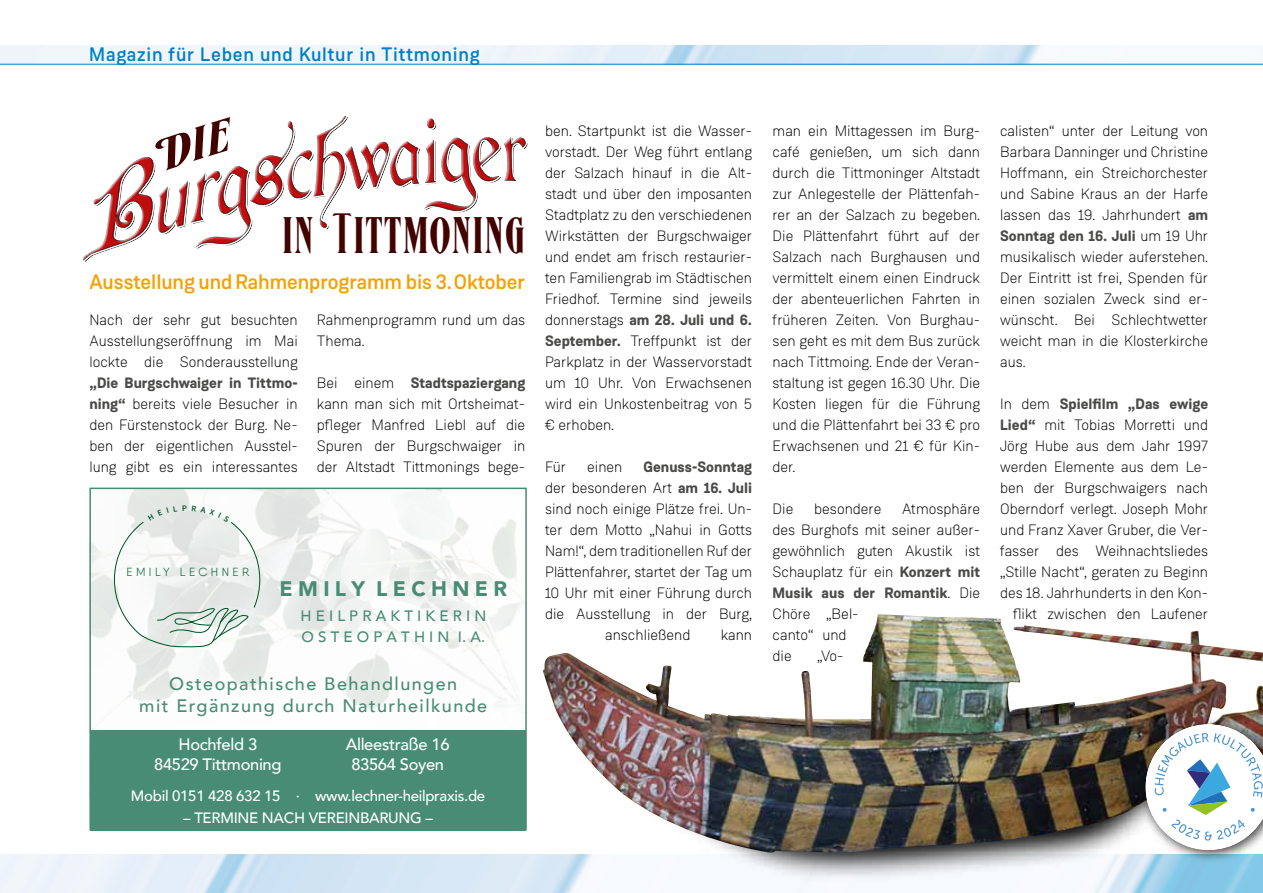
<style>
.page{position:relative;width:1263px;height:893px;background:#fff}
.page>*{position:absolute;margin:0;border:0;box-sizing:border-box;transform-origin:0 0}
.t1{font:47.85px "Verve";color:#410400}
.t2{font:500 21px "Weissenhof Grotesk";letter-spacing:-.005em;color:#f6a000}
.t3{font:900 21px "Avenir";color:#488c75}
.t4{font:500 19.5px "Weissenhof Grotesk";letter-spacing:.04em;color:#0081c6}
.t5{font:500 18px/21.6px "Avenir";letter-spacing:.08em;color:#488c75;text-align:center}
.t6{font:500 16.5px "Avenir";letter-spacing:-.02em;color:#fff}
.t7{font:300 15px/21px "Weissenhof Grotesk";color:#000;text-align:justify}
.t8{font:500 15px "Avenir";letter-spacing:-.02em;color:#fff}
.t9{font:500 15px/21px "Avenir";color:#488c75}
.t10{font:700 15px "Weissenhof Grotesk";color:#4a4a49}
.t11{font:300 11.7px "Qanelas";letter-spacing:.29em;color:#00582b}
.s1{font-weight:700;color:#4a4a49}
</style>
<div class="page">
<img style="left:0;top:45px;width:1263px;height:19px">
<hr style="left:0;top:64px;width:1263px;height:1px;background:#0081c6">
<img style="left:0;top:855px;width:1263px;height:38px">
<img style="left:92px;top:491px;width:432px;height:218px">
<div style="left:90px;top:730px;width:436px;height:100px;background:#488c75"></div>
<div style="left:89px;top:488px;width:438px;height:342px;border:2px solid #488c75"></div>
<svg style="left:613px;top:855px;width:600px;height:26px;fill:#f2f5f8"></svg>
<svg style="left:626px;top:853px;width:511px;height:3px"></svg>
<img style="left:543px;top:614px;width:720px;height:239px">
<div style="left:1137px;top:716px;width:126px;height:147px;background:#000;opacity:.75"></div>
<svg style="left:1145px;top:724px;width:118px;height:126px"></svg>
<svg style="left:114px;top:505px;width:146px;height:143px"></svg>
<svg style="left:83px;top:116px;width:445px;height:146px"></svg>
<h3 class="t4" style="left:89px;top:43px;width:392px">Magazin für Leben und Kultur in Tittmoning</h3>
<h1 class="t1" style="left:282px;top:214px;width:245px">in Tittmoning</h1>
<h2 class="t2" style="left:89px;top:269px;width:437px">Ausstellung und Rahmenprogramm bis 3. Oktober</h2>
<p class="t7" style="left:89px;top:309px;width:210px">Nach der sehr gut besuchten Ausstellungseröffnung im Mai lockte die Sonderausstellung</p>
<p class="t7" style="left:89px;top:372px;width:210px"><span class="s1">„Die Burgschwaiger in Tittmo&shy;ning“</span> bereits viele Besucher in den Fürstenstock der Burg. Ne&shy;ben der eigentlichen Ausstel&shy;lung gibt es ein interessantes</p>
<p class="t7" style="left:317px;top:309px;width:210px">Rahmenprogramm rund um das<br>Thema.</p>
<p class="t7" style="left:317px;top:372px;width:210px">Bei einem <span class="s1">Stadtspaziergang </span>kann man sich mit Ortsheimat&shy;pfleger Manfred Liebl auf die Spuren der Burgschwaiger in der Altstadt Tittmonings bege-</p>
<p class="t11" style="left:127px;top:565px;width:124px">EMILY LECHNER</p>
<h2 class="t3" style="left:280px;top:570px;width:229px">E M I L Y L E C H N E R</h2>
<p class="t9" style="left:300px;top:604px;width:187px">H E I L P R A K T I K E R I N<br>O S T E O P A T H I N I. A.</p>
<p class="t5" style="left:139px;top:672px;width:349px">Osteopathische Behandlungen<br>mit Ergänzung durch Naturheilkunde</p>
<p class="t6" style="left:179px;top:730px;width:80px">Hochfeld 3</p>
<p class="t6" style="left:346px;top:730px;width:105px">Alleestraße 16</p>
<p class="t6" style="left:154px;top:750px;width:129px">84529 Tittmoning</p>
<p class="t6" style="left:351px;top:750px;width:94px">83564 Soyen</p>
<p class="t8" style="left:131px;top:783px;width:356px">Mobil 0151 428 632 15 · www.lechner-heilpraxis.de</p>
<p class="t8" style="left:183px;top:805px;width:251px">– TERMINE NACH VEREINBARUNG –</p>
<p class="t7" style="left:545px;top:120px;width:209px">ben. Startpunkt ist die Wasser&shy;vorstadt. Der Weg führt entlang der Salzach hinauf in die Alt&shy;stadt und über den imposanten Stadtplatz zu den verschiedenen Wirkstätten der Burgschwaiger und endet am frisch restaurier&shy;ten Familiengrab im Städtischen Friedhof. Termine sind jeweils donnerstags <span class="s1">am 28. Juli und 6.<br>September.</span> Treffpunkt ist der Parkplatz in der Wasservorstadt um 10 Uhr. Von Erwachsenen wird ein Unkostenbeitrag von 5 € erhoben.</p>
<p class="t7" style="left:545px;top:456px;width:23px">Für</p>
<p class="t7" style="left:587px;top:456px;width:37px">einen</p>
<p class="t10" style="left:644px;top:457px;width:110px">Genuss-Sonntag</p>
<p class="t7" style="left:545px;top:477px;width:208px">der besonderen Art <span class="s1">am 16. Juli</span></p>
<p class="t7" style="left:545px;top:498px;width:208px">sind noch einige Plätze frei. Un-</p>
<p class="t7" style="left:545px;top:519px;width:209px">ter dem Motto „Nahui in Gotts</p>
<p class="t7" style="left:545px;top:540px;width:209px">Nam!“, dem traditionellen Ruf der</p>
<p class="t7" style="left:545px;top:561px;width:209px">Plättenfahrer, startet der Tag um</p>
<p class="t7" style="left:545px;top:582px;width:209px">10 Uhr mit einer Führung durch</p>
<p class="t7" style="left:545px;top:603px;width:208px">die Ausstellung in der Burg,</p>
<p class="t7" style="left:605px;top:624px;width:87px">anschließend</p>
<p class="t7" style="left:721px;top:624px;width:33px">kann</p>
<p class="t7" style="left:772px;top:120px;width:209px">man ein Mittagessen im Burg&shy;café genießen, um sich dann durch die Tittmoninger Altstadt zur Anlegestelle der Plättenfah&shy;rer an der Salzach zu begeben.<br>Die Plättenfahrt führt auf der Salzach nach Burghausen und vermittelt einem einen Eindruck der abenteuerlichen Fahrten in früheren Zeiten. Von Burghau&shy;sen geht es mit dem Bus zurück nach Tittmoing. Ende der Veran&shy;staltung ist gegen 16.30 Uhr. Die Kosten liegen für die Führung und die Plättenfahrt bei 33 € pro Erwachsenen und 21 € für Kin&shy;der.</p>
<p class="t7" style="left:772px;top:498px;width:22px">Die</p>
<p class="t7" style="left:814px;top:498px;width:69px">besondere</p>
<p class="t7" style="left:772px;top:498px;width:209px;text-align:left;text-indent:130px">Atmosphäre des Burghofs mit seiner außer&shy;gewöhnlich guten Akustik ist<br>Schauplatz für ein <span class="s1">Konzert mit<br>Musik aus der Romantik</span>. Die<br>Chöre „Bel-<br>canto“ und<br>die</p>
<p class="t7" style="left:817px;top:645px;width:28px">„Vo-</p>
<p class="t7" style="left:1000px;top:120px;width:210px">calisten“ unter der Leitung von Barbara Danninger und Christine Hoffmann, ein Streichorchester und Sabine Kraus an der Harfe lassen das 19. Jahrhundert <span class="s1">am Sonntag den 16. Juli</span> um 19 Uhr musikalisch wieder auferstehen.<br>Der Eintritt ist frei, Spenden für einen sozialen Zweck sind er&shy;wünscht. Bei Schlechtwetter weicht man in die Klosterkirche aus.</p>
<p class="t7" style="left:1000px;top:393px;width:210px;text-align:right">In dem <span class="s1">Spielfilm „Das ewige<br>Lied“</span> mit Tobias Morretti und<br>Jörg Hube aus dem Jahr 1997 werden Elemente aus dem Le&shy;ben der Burgschwaigers nach<br>Oberndorf verlegt. Joseph Mohr und Franz Xaver Gruber, die Ver&shy;fasser des Weihnachtsliedes „Stille Nacht“, geraten zu Beginn des 18. Jahrhunderts in den Kon&shy;flikt zwischen den Laufener</p>
</div>
